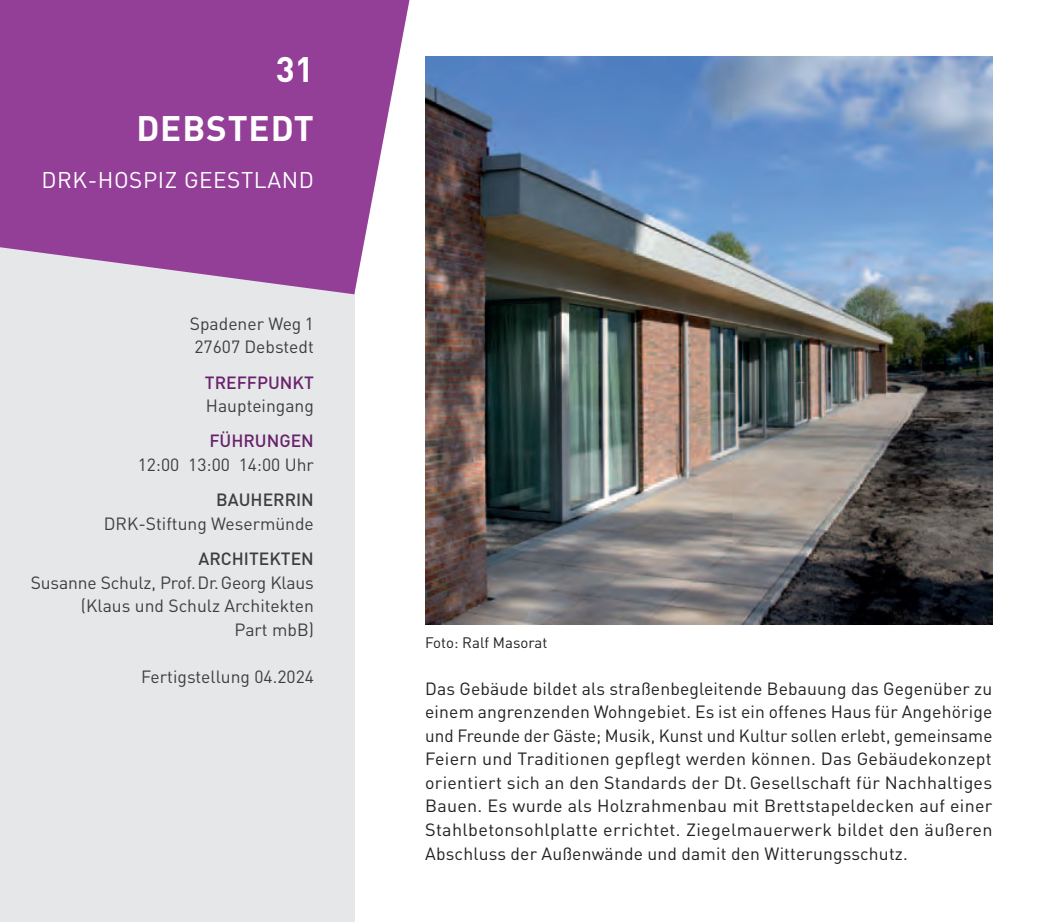
<style>
.page{position:relative;width:1063px;height:922px;background:#fff}
.page>*{position:absolute;margin:0;border:0;box-sizing:border-box;transform-origin:0 0}
.t1{font:700 35px "DIN";letter-spacing:.025em;color:#fff}
.t2{font:22.5px "DIN";letter-spacing:.025em;color:#fff}
.t3{font:17.5px/23.5px "DIN";letter-spacing:.015em;color:#231f20;text-align:justify}
.t4{font:17.5px/23.5px "DIN";color:#3e3e3f}
.t5{font:500 17.5px "DIN";color:#3e3e3f}
.t6{font:500 17.5px "DIN";color:#69226c}
.t7{font:15px "DIN";color:#231f20}
</style>
<div class="page">
<div style="left:0;top:234px;width:354px;height:687px;background:#e6e7e9"></div>
<svg style="left:0;top:0;width:409px;height:294px;fill:#933e97"></svg>
<img style="left:425px;top:57px;width:567px;height:567px">
<h1 class="t1" style="left:276px;top:47px;width:40px">31</h1>
<h1 class="t1" style="left:136px;top:106px;width:179px">DEBSTEDT</h1>
<p class="t2" style="left:42px;top:166px;width:227px">DRK-Hospiz Geestlan</p>
<p class="t2" style="left:299px;top:166px;width:17px">d</p>
<p class="t4" style="left:190px;top:311px;width:126px">Spadener Weg 1<br>27607 Debstedt</p>
<p class="t6" style="left:205px;top:371px;width:111px">TREFFPUNKT</p>
<p class="t4" style="left:206px;top:393px;width:110px">Haupteingang</p>
<p class="t6" style="left:209px;top:430px;width:106px">FÜHRUNGEN</p>
<p class="t4" style="left:138px;top:452px;width:178px">12:00 13:00 14:00 Uhr</p>
<p class="t5" style="left:216px;top:488px;width:99px">BAUHERRIN</p>
<p class="t4" style="left:104px;top:511px;width:212px">DRK-Stiftung Wesermünde</p>
<p class="t5" style="left:198px;top:547px;width:117px">ARCHITEKTEN</p>
<p class="t4" style="left:31px;top:570px;width:285px;text-align:right">Susanne Schulz, Prof. Dr.Georg Klaus (Klaus und Schulz Architekten<br>Part mbB)</p>
<p class="t4" style="left:141px;top:664px;width:174px">Fertigstellung 04.2024</p>
<p class="t7" style="left:425px;top:632px;width:124px">Foto: Ralf Masorat</p>
<p class="t3" style="left:425px;top:676px;width:569px">Das Gebäude bildet als straßenbegleitende Bebauung das Gegenüber zu einem angrenzenden Wohngebiet. Es ist ein offenes Haus für Angehörige und Freunde der Gäste; Musik, Kunst und Kultur sollen erlebt, gemeinsame Feiern und Traditionen gepflegt werden können. Das Gebäudekonzept orientiert sich an den Standards der Dt.Gesellschaft für Nachhaltiges Bauen. Es wurde als Holzrahmenbau mit Brettstapeldecken auf einer Stahlbetonsohlplatte errichtet. Ziegelmauerwerk bildet den äußeren Abschluss der Außenwände und damit den Witterungsschutz.</p>
</div>
